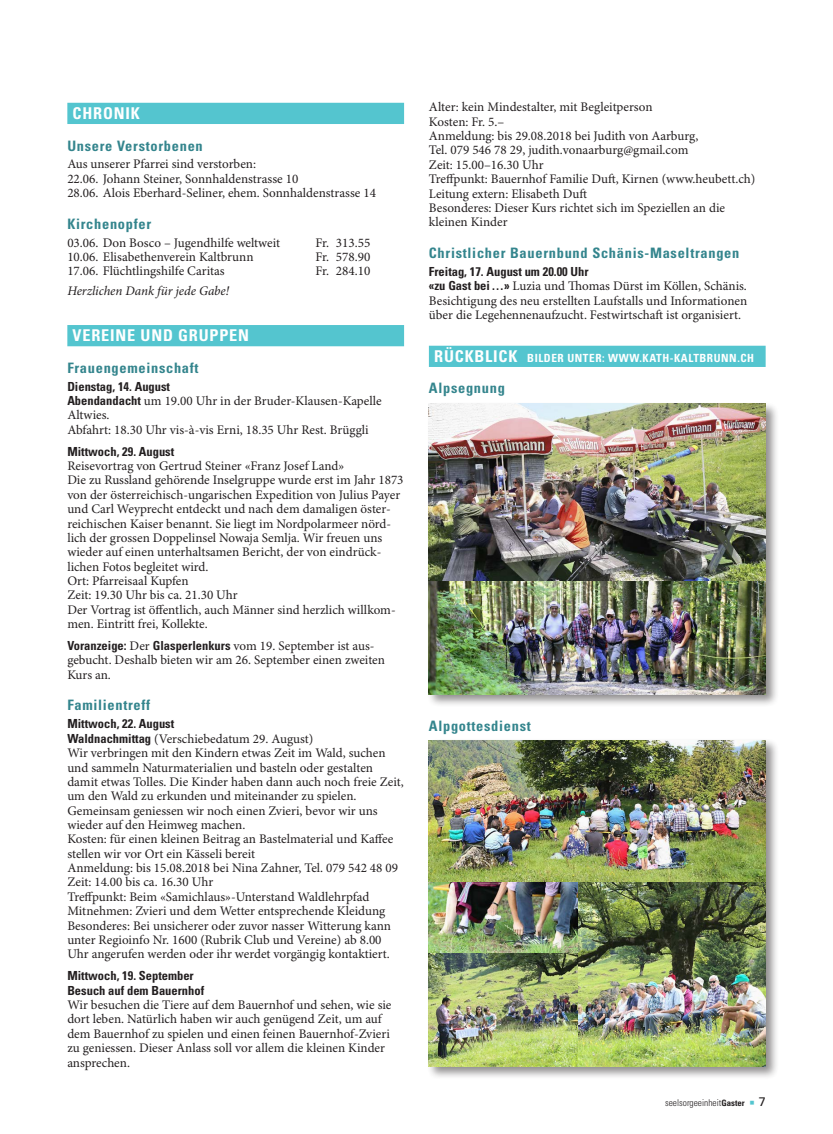
<style>
.page{position:relative;width:833px;height:1134px;background:#fff}
.page>*{position:absolute;margin:0;border:0;box-sizing:border-box;transform-origin:0 0}
.t1{font:700 condensed 16.25px "Univers LT Std";letter-spacing:.05em;color:#fff}
.t2{font:700 condensed 14.38px "Univers LT Std";letter-spacing:.05em;color:#34858d}
.t3{font:13.12px/14.4px "Minion Pro";color:#231f20}
.t4{font:italic 13.12px "Minion Pro";letter-spacing:-.005em;color:#231f20}
.t5{font:700 condensed 12.5px/14.4px "Univers LT Std";color:#231f20}
.t6{font:700 condensed 11.25px "Univers LT Std";letter-spacing:.05em;color:#fff}
.t7{font:300 condensed 9.38px "Univers LT Std";color:#231f20}
.s1{font-family:"Univers LT Std";font-weight:700;font-stretch:condensed;font-size:12.5px}
.s2{font-family:"Minion Pro";font-weight:400;font-stretch:normal;font-size:13.12px}
.s3{font-size:16.25px}
.s4{font-weight:700;font-size:8.75px}
.s5{font-family:"Minion Pro";font-weight:400;font-stretch:normal;font-size:13.12px;color:#54c5cf}
.s6{font-weight:400;font-stretch:normal;font-size:12.5px}
</style>
<div class="page">
<div style="left:429px;top:346px;width:336px;height:21px;background:#54c5cf"></div>
<div style="left:67px;top:103px;width:337px;height:21px;background:#54c5cf"></div>
<div style="left:67px;top:325px;width:337px;height:21px;background:#54c5cf"></div>
<div style="left:426px;top:401px;width:352px;height:307px;background:#231f20;opacity:.5"></div>
<img style="left:429px;top:404px;width:336px;height:290px">
<div style="left:426px;top:738px;width:352px;height:342px;background:#231f20;opacity:.5"></div>
<img style="left:429px;top:741px;width:336px;height:326px">
<p class="t1" style="left:73px;top:103px;width:69px">CHRONIK</p>
<p class="t2" style="left:67px;top:137px;width:137px">Unsere Verstorbenen</p>
<p class="t3" style="left:67px;top:158px;width:310px">Aus unserer Pfarrei sind verstorben:<br>22.06. Johann Steiner, Sonnhaldenstrasse 10<br>28.06. Alois Eberhard-Seliner, ehem. Sonnhaldenstrasse 14</p>
<p class="t2" style="left:67px;top:215px;width:85px">Kirchenopfer</p>
<p class="t3" style="left:67px;top:236px;width:214px">03.06. Don Bosco – Jugendhilfe weltweit</p>
<p class="t3" style="left:315px;top:236px;width:56px">Fr. 313.55</p>
<p class="t3" style="left:67px;top:250px;width:188px">10.06. Elisabethenverein Kaltbrunn</p>
<p class="t3" style="left:315px;top:250px;width:56px">Fr. 578.90</p>
<p class="t3" style="left:67px;top:265px;width:159px">17.06. Flüchtlingshilfe Caritas</p>
<p class="t3" style="left:315px;top:265px;width:56px">Fr. 284.10</p>
<p class="t4" style="left:67px;top:283px;width:163px">Herzlichen Dank für jede Gabe!</p>
<p class="t1" style="left:73px;top:326px;width:178px">VEREINE UND GRUPPEN</p>
<p class="t2" style="left:67px;top:359px;width:133px">Frauengemeinschaft</p>
<p class="t5" style="left:67px;top:379px;width:104px">Dienstag, 14. August</p>
<p class="t3" style="left:67px;top:394px;width:316px"><span class="s1">Abendandacht</span> um 19.00 Uhr in der Bruder-Klausen-Kapelle<br>Altwies.<br>Abfahrt: 18.30 Uhr vis-à-vis Erni, 18.35 Uhr Rest. Brüggli</p>
<p class="t5" style="left:67px;top:444px;width:108px">Mittwoch, 29. August</p>
<p class="t3" style="left:67px;top:459px;width:338px">Reisevortrag von Gertrud Steiner «Franz Josef Land»<br>Die zu Russland gehörende Inselgruppe wurde erst im Jahr 1873 von der österreichisch-ungarischen Expedition von Julius Payer und Carl Weyprecht entdeckt und nach dem damaligen öster&shy;reichischen Kaiser benannt. Sie liegt im Nordpolarmeer nörd&shy;lich der grossen Doppelinsel Nowaja Semlja. Wir freuen uns wieder auf einen unterhaltsamen Bericht, der von eindrück&shy;lichen Fotos begleitet wird.<br>Ort: Pfarreisaal Kupfen<br>Zeit: 19.30 Uhr bis ca. 21.30 Uhr<br>Der Vortrag ist öffentlich, auch Männer sind herzlich willkom&shy;men. Eintritt frei, Kollekte.</p>
<p class="t5" style="left:67px;top:638px;width:307px">Voranzeige: <span class="s2">Der</span> Glasperlenkurs <span class="s2">vom 19. September ist aus-</span></p>
<p class="t3" style="left:67px;top:654px;width:319px">gebucht. Deshalb bieten wir am 26. September einen zweiten<br>Kurs an.</p>
<p class="t2" style="left:67px;top:696px;width:84px">Familientreff</p>
<p class="t5" style="left:67px;top:717px;width:108px">Mittwoch, 22. August</p>
<p class="t3" style="left:67px;top:732px;width:338px"><span class="s1">Waldnachmittag</span> (Verschiebedatum 29. August)<br>Wir verbringen mit den Kindern etwas Zeit im Wald, suchen und sammeln Naturmaterialien und basteln oder gestalten damit etwas Tolles. Die Kinder haben dann auch noch freie Zeit, um den Wald zu erkunden und miteinander zu spielen.<br>Gemeinsam geniessen wir noch einen Zvieri, bevor wir uns wieder auf den Heimweg machen.<br>Kosten: für einen kleinen Beitrag an Bastelmaterial und Kaffee stellen wir vor Ort ein Kässeli bereit<br>Anmeldung: bis 15.08.2018 bei Nina Zahner, Tel. 079 542 48 09<br>Zeit: 14.00 bis ca. 16.30 Uhr<br>Treffpunkt: Beim «Samichlaus»-Unterstand Waldlehrpfad Mitnehmen: Zvieri und dem Wetter entsprechende Kleidung Besonderes: Bei unsicherer oder zuvor nasser Witterung kann unter Regioinfo Nr. 1600 (Rubrik Club und Vereine) ab 8.00<br>Uhr angerufen werden oder ihr werdet vorgängig kontaktiert.</p>
<p class="t5" style="left:67px;top:968px;width:138px">Mittwoch, 19. September<br>Besuch auf dem Bauernhof</p>
<p class="t3" style="left:67px;top:998px;width:326px">Wir besuchen die Tiere auf dem Bauernhof und sehen, wie sie dort leben. Natürlich haben wir auch genügend Zeit, um auf dem Bauernhof zu spielen und einen feinen Bauernhof-Zvieri zu geniessen. Dieser Anlass soll vor allem die kleinen Kinder ansprechen.</p>
<p class="t3" style="left:429px;top:100px;width:328px">Alter: kein Mindestalter, mit Begleitperson<br>Kosten: Fr. 5.–<br>Anmeldung: bis 29.08.2018 bei Judith von Aarburg,<br>Tel. 079 546 78 29, judith.vonaarburg@gmail.com<br>Zeit: 15.00–16.30 Uhr<br>Treffpunkt: Bauernhof Familie Duft, Kirnen (www.heubett.ch)<br>Leitung extern: Elisabeth Duft<br>Besonderes: Dieser Kurs richtet sich im Speziellen an die kleinen Kinder</p>
<p class="t2" style="left:429px;top:244px;width:312px">Christlicher Bauernbund Schänis-Maseltrangen</p>
<p class="t5" style="left:429px;top:264px;width:161px">Freitag, 17. August um 20.00 Uhr</p>
<p class="t3" style="left:429px;top:279px;width:320px;text-align:justify"><span class="s1">«zu Gast bei…»</span> Luzia und Thomas Dürst im Köllen, Schänis.<br>Besichtigung des neu erstellten Laufstalls und Informationen über die Legehennenaufzucht. Festwirtschaft ist organisiert.</p>
<p class="t6" style="left:434px;top:351px;width:321px"><span class="s3">RÜCKBLICK</span> BILDER UNTER: WWW.KATH-KALTBRUNN.CH</p>
<p class="t2" style="left:429px;top:379px;width:77px">Alpsegnung</p>
<p class="t2" style="left:429px;top:717px;width:103px">Alpgottesdienst</p>
<p class="t7" style="left:665px;top:1097px;width:102px">seelsorgeeinheit<span class="s4">Gaster</span> <span class="s5">■</span> <span class="s6">7</span></p>
</div>
